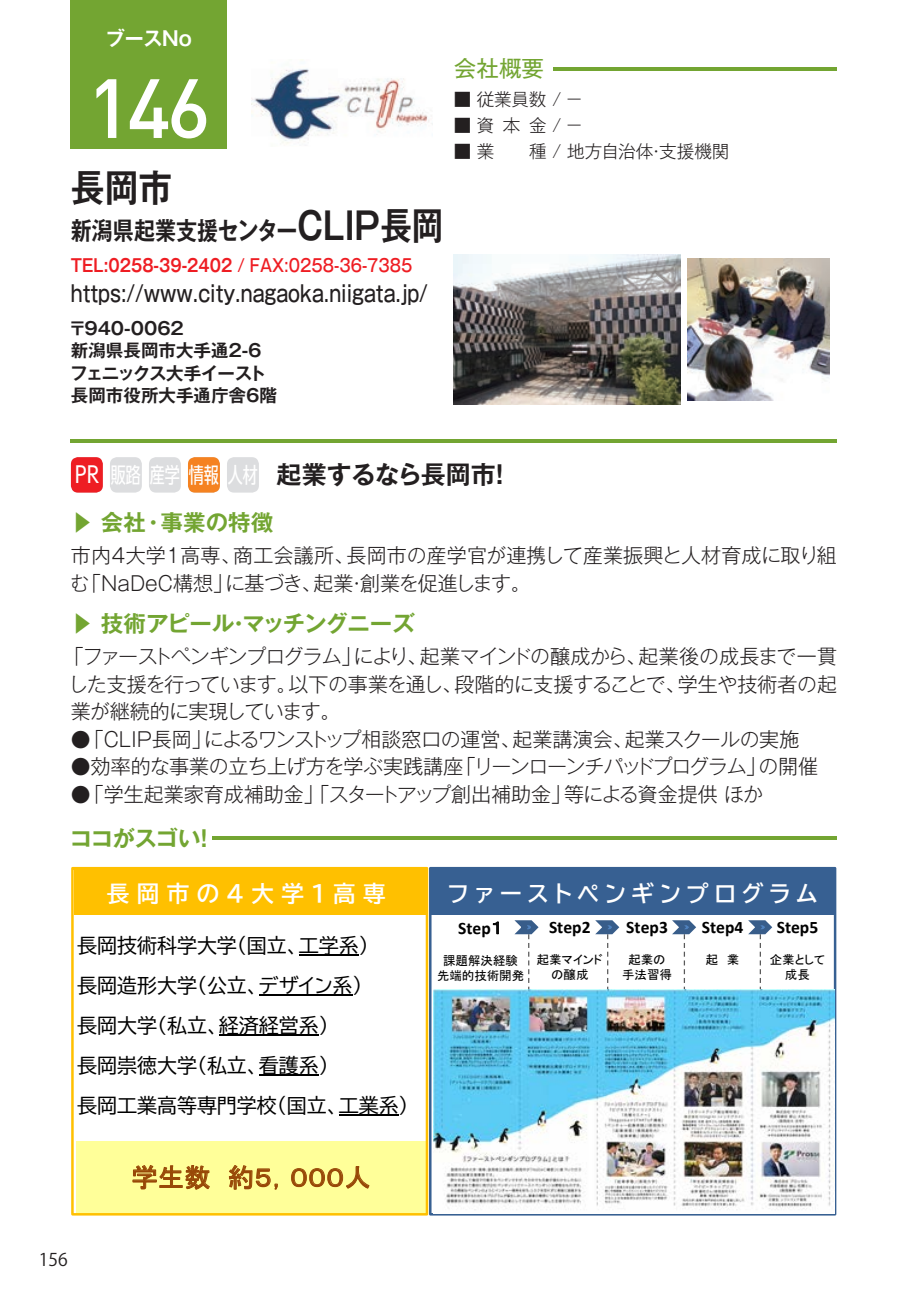
<style>
.page{position:relative;width:908px;height:1290px;background:#fff}
.page>*{position:absolute;margin:0;border:0;box-sizing:border-box;transform-origin:0 0}
.t1{font:500 82.5px "DIN Pro";color:#fff}
.t2{font:700 37.5px "Gothic MB101 Pr 6 De";color:#231f20;scale:.9 1}
.t3{font:26.25px "MS P Gothic";letter-spacing:.005em;color:#984807}
.t4{font:700 25px "Gothic MB101 Pr 6 De";color:#231f20;scale:.84 1}
.t5{font:700 25px "Gothic MB101 Pr 6 De";color:#231f20}
.t6{font:500 22.5px "Gothic MB101 Pr 6";color:#231f20;scale:.77 1}
.t7{font:700 22.5px "Gothic MB101 Pr 6 De";letter-spacing:-.005em;color:#73a532}
.t8{font:22.5px "BIZ UDP Gothic Bold";letter-spacing:.255em;color:#fff}
.t9{font:22.5px "BIZ UDP Gothic Bold";letter-spacing:.335em;color:#fff}
.t10{font:22.5px "Gothic MB101 Pr 6";color:#73a532}
.t11{font:22.5px "UD Shin Go C Osez Pr 6";color:#fff}
.t12{font:21.5px "UD Shin Go C Osez Pr 6";color:#fff}
.t13{font:300 20px/27.5px "Gothic MB101 Pr 6";letter-spacing:-.015em;color:#231f20;text-align:justify}
.t14{font:20px/40px "BIZ UDP Gothic";color:#000}
.t15{font:300 20px "Gothic MB101 Pr 6";letter-spacing:-.045em;color:#231f20}
.t16{font:700 20px "Gothic MB101 Pr 6 De";letter-spacing:-.01em;color:#fff;scale:.95 1}
.t17{font:500 17.5px "Gothic MB101 Pr 6";color:#ee1d23;scale:.85 1}
.t18{font:700 17.5px "Gothic MB101 Pr 6 De";color:#231f20}
.t19{font:300 17.5px "Gothic MB101 Pr 6";color:#231f20}
.t20{font:700 17.5px "Calibri";color:#000}
.t21{font:700 17.5px "Gothic MB101 Pr 6 De";letter-spacing:-.065em;color:#231f20}
.t22{font:17.5px "Koz Go Pro";color:#231f20}
.t23{font:12.5px/15px "MS P Gothic";color:#000;text-align:center}
.s1{font-size:37.5px}
.s2{font-family:"Gothic MB101 Pr 6 De";font-weight:700}
.s3{font-family:"MS P Gothic";font-weight:400}
</style>
<div class="page">
<div style="left:430px;top:868px;width:404px;height:46px;background:#376092"></div>
<div style="left:76px;top:1141px;width:349px;height:72px;background:#ff9"></div>
<svg style="left:132px;top:1165px;width:78px;height:25px"></svg>
<svg style="left:228px;top:1165px;width:50px;height:51px"></svg>
<svg style="left:291px;top:1166px;width:78px;height:23px"></svg>
<div style="left:71px;top:867px;width:357px;height:348px;border:2px solid #ffc000"></div>
<div style="left:74px;top:868px;width:352px;height:46px;background:#ffc000"></div>
<hr style="left:299px;top:955px;width:59px;height:1px;background:#000">
<hr style="left:259px;top:995px;width:93px;height:1px;background:#000">
<hr style="left:219px;top:1035px;width:100px;height:1px;background:#000">
<hr style="left:259px;top:1075px;width:60px;height:1px;background:#000">
<hr style="left:339px;top:1115px;width:59px;height:1px;background:#000">
<div style="left:429px;top:867px;width:407px;height:348px;border:2px solid #376092"></div>
<svg style="left:493px;top:921px;width:5px;height:13px"></svg>
<svg style="left:514px;top:920px;width:25px;height:69px"></svg>
<svg style="left:595px;top:920px;width:25px;height:69px"></svg>
<svg style="left:672px;top:920px;width:24px;height:69px"></svg>
<svg style="left:748px;top:920px;width:25px;height:69px"></svg>
<img style="left:433px;top:989px;width:400px;height:224px">
<div style="left:71px;top:0;width:156px;height:149px;background:#73a532"></div>
<svg style="left:71px;top:457px;width:32px;height:36px"></svg>
<div style="left:110px;top:457px;width:32px;height:36px;background:#dcdddf;border-radius:7px"></div>
<div style="left:149px;top:457px;width:32px;height:36px;background:#dcdddf;border-radius:7px"></div>
<svg style="left:188px;top:457px;width:32px;height:36px"></svg>
<div style="left:227px;top:457px;width:32px;height:36px;background:#dcdddf;border-radius:7px"></div>
<hr style="left:71px;top:439px;width:765px;height:4px;background:#73a532">
<hr style="left:553px;top:67px;width:283px;height:4px;background:#73a532">
<img style="left:454px;top:254px;width:226px;height:151px">
<img style="left:687px;top:259px;width:142px;height:141px">
<img style="left:251px;top:59px;width:181px;height:85px">
<hr style="left:213px;top:836px;width:623px;height:4px;background:#73a532">
<p class="t16" style="left:106px;top:22px;width:92px">ブースNo</p>
<p class="t1" style="left:87px;top:52px;width:125px">146</p>
<p class="t2" style="left:71px;top:157px;width:114px">長岡市</p>
<p class="t4" style="left:71px;top:210px;width:444px">新潟県起業支援センター<span class="s1">CLIP長岡</span></p>
<p class="t17" style="left:71px;top:251px;width:403px"><span class="s2">TEL:0258-39-2402</span> / FAX:0258-36-7385</p>
<p class="t6" style="left:71px;top:274px;width:465px">https://www.city.nagaoka.niigata.jp/</p>
<p class="t18" style="left:69px;top:314px;width:116px">〒940-0062</p>
<p class="t18" style="left:71px;top:336px;width:194px">新潟県長岡市大手通２-６</p>
<p class="t21" style="left:70px;top:359px;width:197px">フェニックス大手イースト</p>
<p class="t18" style="left:71px;top:381px;width:207px">長岡市役所大手通庁舎６階</p>
<p class="t10" style="left:454px;top:49px;width:91px">会社概要</p>
<p class="t19" style="left:454px;top:85px;width:130px">■ 従業員数 / −</p>
<p class="t19" style="left:454px;top:111px;width:130px">■資本金/ −</p>
<p class="t19" style="left:454px;top:137px;width:277px">■ 業　　種 / 地方自治体・支援機関</p>
<p class="t11" style="left:75px;top:457px;width:26px">PR</p>
<p class="t12" style="left:111px;top:458px;width:149px">販路産学情報人材</p>
<p class="t5" style="left:276px;top:454px;width:237px">起業するなら長岡市！</p>
<p class="t7" style="left:71px;top:504px;width:204px">▶ 会社・事業の特徴</p>
<p class="t13" style="left:70px;top:540px;width:768px">市内４大学１高専、商工会議所、長岡市の産学官が連携して産業振興と人材育成に取り組む「NaDeC構想」に基づき、起業・創業を促進します。</p>
<p class="t7" style="left:71px;top:605px;width:345px">▶ 技術アピール・マッチングニーズ</p>
<p class="t13" style="left:64px;top:641px;width:774px">「ファーストペンギンプログラム」により、起業マインドの醸成から、起業後の成長まで一貫した支援を行っています。以下の事業を通し、段階的に支援することで、学生や技術者の起業が継続的に実現しています。</p>
<p class="t13" style="left:71px;top:723px;width:729px">⃝「CLIP長岡」によるワンストップ相談窓口の運営、起業講演会、起業スクールの実施</p>
<p class="t15" style="left:71px;top:750px;width:748px">⃝効率的な事業の立ち上げ方を学ぶ実践講座「リーンローンチパッドプログラム」の開催</p>
<p class="t13" style="left:71px;top:778px;width:693px">⃝「学生起業家育成補助金」「スタートアップ創出補助金」等による資金提供 ほか</p>
<p class="t7" style="left:70px;top:820px;width:147px">ココがスゴい！</p>
<p class="t9" style="left:107px;top:882px;width:280px">長岡市の４大学１高専</p>
<p class="t14" style="left:77px;top:925px;width:333px">長岡技術科学大学（国立、工学系）<br>長岡造形大学（公立、デザイン系）<br>長岡大学（私立、経済経営系）<br>長岡崇徳大学（私立、看護系）<br>長岡工業高等専門学校（国立、工業系）</p>
<p class="t22" style="left:39px;top:1248px;width:30px">156</p>
<p class="t3" style="left:131px;top:1164px;width:241px">学生数 約５，０００人</p>
<p class="t8" style="left:448px;top:882px;width:370px">ファーストペンギンプログラム</p>
<p class="t20" style="left:458px;top:916px;width:46px">Step<span class="s3">１</span></p>
<p class="t23" style="left:437px;top:953px;width:89px">課題解決経験先端的技術開発</p>
<p class="t20" style="left:548px;top:914px;width:43px">Step2</p>
<p class="t23" style="left:536px;top:952px;width:67px">起業マインドの醸成</p>
<p class="t20" style="left:626px;top:914px;width:43px">Step3</p>
<p class="t23" style="left:621px;top:952px;width:51px">起業の手法習得</p>
<p class="t20" style="left:701px;top:914px;width:43px">Step4</p>
<p class="t23" style="left:705px;top:952px;width:35px">起 業</p>
<p class="t20" style="left:776px;top:914px;width:43px">Step5</p>
<p class="t23" style="left:769px;top:952px;width:57px">企業として成長</p>
</div>
